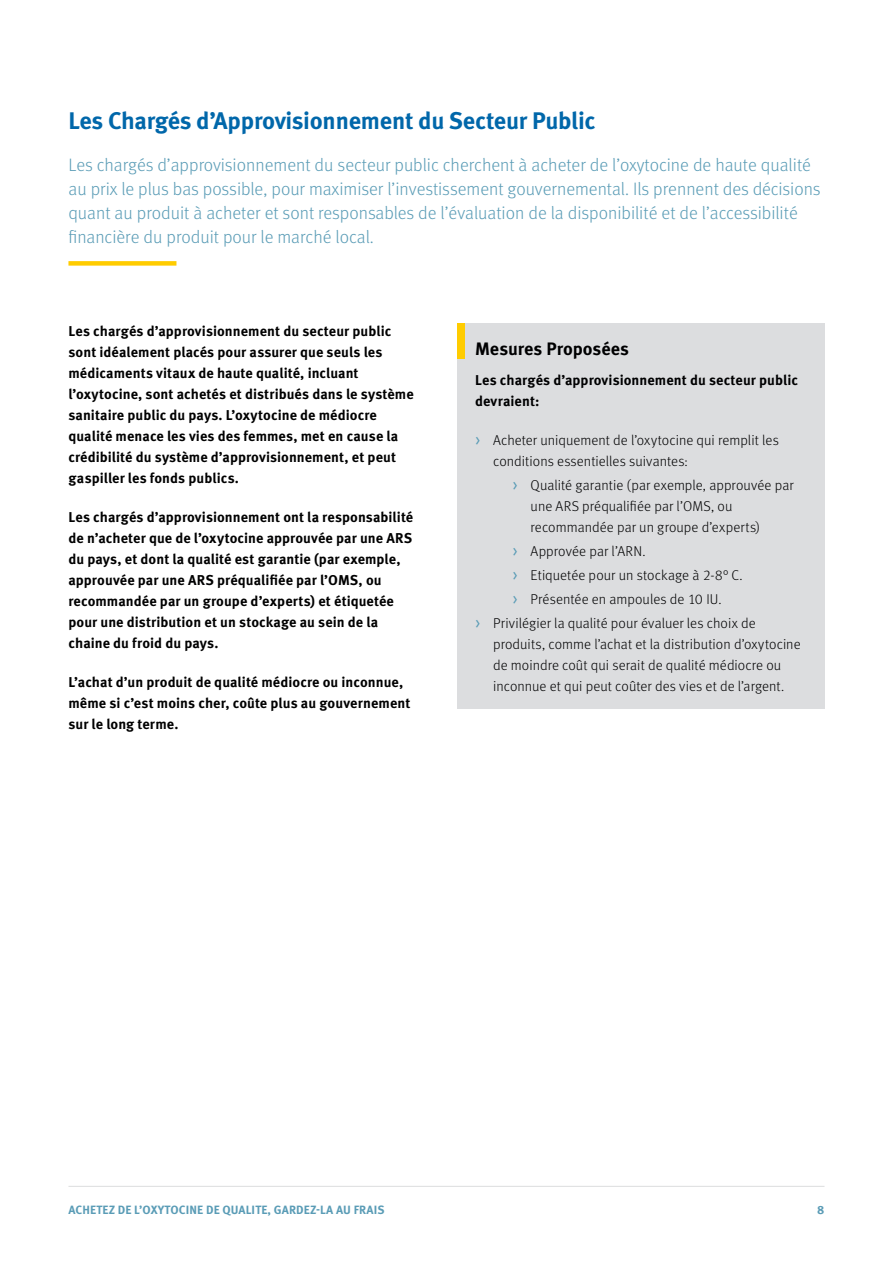
<style>
.page{position:relative;width:893px;height:1263px;background:#fff}
.page>*{position:absolute;margin:0;border:0;box-sizing:border-box;transform-origin:0 0}
.t1{font:700 24px "Meta OT";letter-spacing:-.01em;color:#0067aa}
.Intro{font:300 18px/24px "Meta OT";color:#5a9cb6}
.t2{font:700 18px "Meta OT";letter-spacing:-.005em;color:#000001}
.Copytext{font:700 14.25px/21px "Meta OT";letter-spacing:.005em;color:#000001}
.t3{font:300 14.25px/21px "Meta OT";letter-spacing:.005em;color:#000001}
.t4{font:700 12px "Meta OT";letter-spacing:.01em;color:#5a9cb6}
.s1{font-family:"Meta OT Norm";font-weight:400;font-size:18px;color:#5a9cb6}
</style>
<div class="page">
<hr style="left:68px;top:1186px;width:756px;height:1px;background:#dcdddf">
<div style="left:68px;top:261px;width:108px;height:5px;background:#fc0"></div>
<div style="left:457px;top:323px;width:367px;height:386px;background:#dcdddf"></div>
<div style="left:457px;top:323px;width:7px;height:35px;background:#fc0"></div>
<h1 class="t1" style="left:68px;top:106px;width:529px">Les Chargés d’Approvisionnement du Secteur Public</h1>
<p class="Intro" style="left:68px;top:153px;width:754px">Les chargés d’approvisionnement du secteur public cherchent à acheter de l’oxytocine de haute qualité au prix le plus bas possible, pour maximiser l’investissement gouvernemental. Ils prennent des décisions quant au produit à acheter et sont responsables de l’évaluation de la disponibilité et de l’accessibilité financière du produit pour le marché local.</p>
<p class="Copytext" style="left:68px;top:321px;width:347px">Les chargés d’approvisionnement du secteur public sont idéalement placés pour assurer que seuls les médicaments vitaux de haute qualité, incluant l’oxytocine, sont achetés et distribués dans le système sanitaire public du pays. L’oxytocine de médiocre qualité menace les vies des femmes, met en cause la crédibilité du système d’approvisionnement, et peut gaspiller les fonds publics.</p>
<p class="Copytext" style="left:68px;top:507px;width:346px">Les chargés d’approvisionnement ont la responsabilité de n’acheter que de l’oxytocine approuvée par une ARS du pays, et dont la qualité est garantie (par exemple, approuvée par une ARS préqualifiée par l’OMS, ou recommandée par un groupe d’experts) et étiquetée pour une distribution et un stockage au sein de la chaine du froid du pays.</p>
<p class="Copytext" style="left:68px;top:672px;width:344px">L’achat d’un produit de qualité médiocre ou inconnue, même si c’est moins cher, coûte plus au gouvernement sur le long terme.</p>
<h4 class="t2" style="left:475px;top:337px;width:155px">Mesures Proposées</h4>
<p class="Copytext" style="left:475px;top:369px;width:324px">Les chargés d’approvisionnement du secteur public devraient:</p>
<p class="t3" style="left:493px;top:429px;width:287px;text-indent:-18px"><span class="s1">›</span> Acheter uniquement de l’oxytocine qui remplit les conditions essentielles suivantes:</p>
<p class="t3" style="left:531px;top:474px;width:265px;text-indent:-18px"><span class="s1">›</span> Qualité garantie (par exemple, approuvée par une ARS préqualifiée par l’OMS, ou recommandée par un groupe d’experts)</p>
<p class="t3" style="left:513px;top:540px;width:134px"><span class="s1">›</span> Approvée par l’ARN.</p>
<p class="t3" style="left:513px;top:564px;width:232px"><span class="s1">›</span> Etiquetée pour un stockage à 2-8° C.</p>
<p class="t3" style="left:513px;top:588px;width:210px"><span class="s1">›</span> Présentée en ampoules de 10 IU.</p>
<p class="t3" style="left:493px;top:612px;width:309px;text-indent:-18px"><span class="s1">›</span> Privilégier la qualité pour évaluer les choix de produits, comme l’achat et la distribution d’oxytocine de moindre coût qui serait de qualité médiocre ou inconnue et qui peut coûter des vies et de l’argent.</p>
<p class="t4" style="left:69px;top:1202px;width:317px">ACHETEZ DE L’OXYTOCINE DE QUALITE, GARDEZ-LA AU FRAIS</p>
<p class="t4" style="left:817px;top:1202px;width:9px">8</p>
</div>
